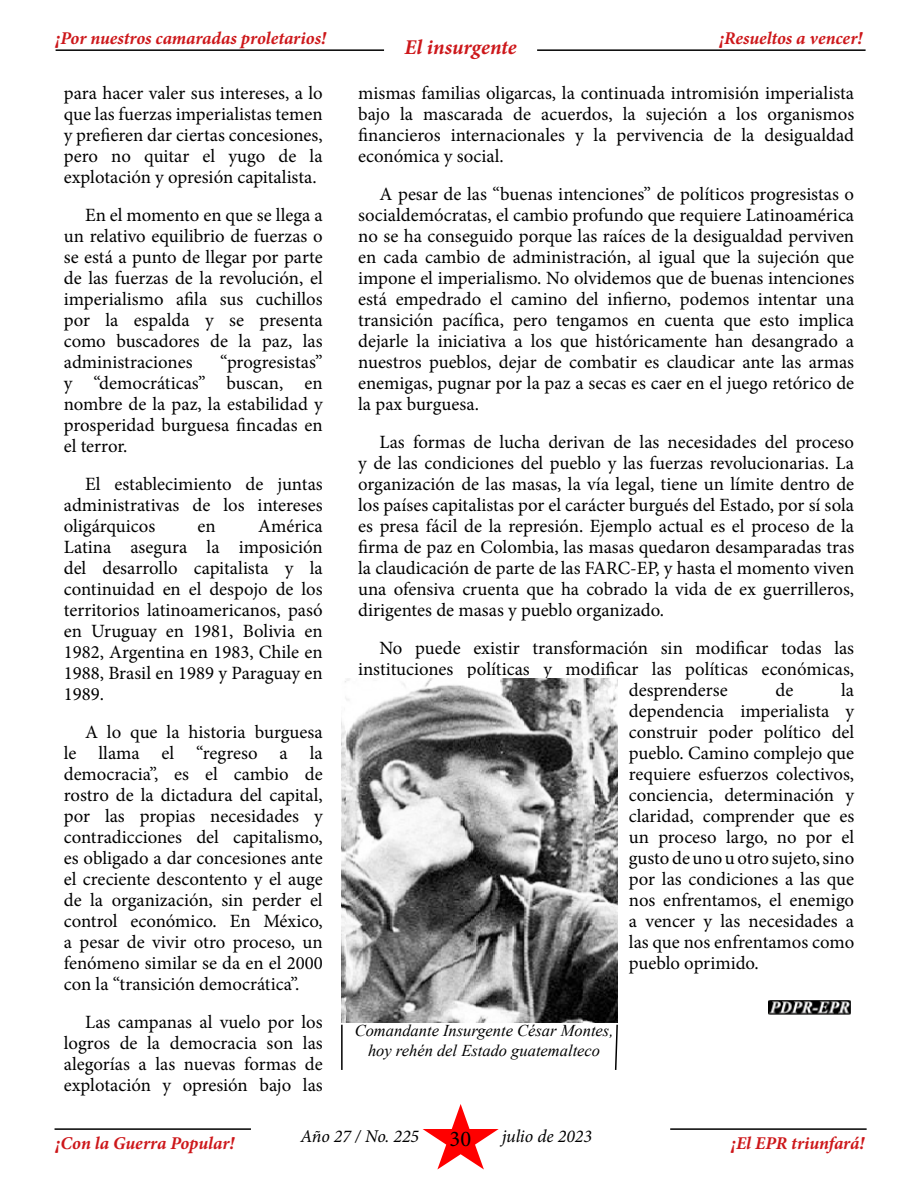
<style>
.page{position:relative;width:918px;height:1188px;background:#fff}
.page>*{position:absolute;margin:0;border:0;box-sizing:border-box;transform-origin:0 0}
.t1{font:22.5px "Minion Pro";color:#000}
.t2{font:italic 700 21px "Minion Pro";color:#cd171a}
.t3{font:18.75px/21px "Minion Pro";color:#000;text-align:justify}
.t4{font:italic 700 18px "Minion Pro";letter-spacing:-.005em;color:#cd171a}
.t5{font:italic 18px "Minion Pro";letter-spacing:-.005em;color:#000}
.t6{font:italic 16.5px/19.8px "Times New Roman";color:#000;text-align:center}
</style>
<div class="page">
<hr style="left:56px;top:49px;width:328px;height:2px;background:#000">
<hr style="left:55px;top:1128px;width:196px;height:2px;background:#000">
<hr style="left:537px;top:49px;width:329px;height:2px;background:#000">
<svg style="left:423px;top:1104px;width:76px;height:65px"></svg>
<hr style="left:670px;top:1128px;width:197px;height:2px;background:#000">
<img style="left:768px;top:1000px;width:83px;height:15px">
<img style="left:341px;top:678px;width:277px;height:347px">
<hr style="left:341px;top:1025px;width:2px;height:45px;background:#000">
<svg style="left:614px;top:1023px;width:4px;height:47px"></svg>
<p class="t4" style="left:56px;top:25px;width:272px">¡Por nuestros camaradas proletarios!</p>
<p class="t4" style="left:719px;top:25px;width:144px">¡Resueltos a vencer!</p>
<p class="t2" style="left:405px;top:32px;width:113px">El insurgente</p>
<p class="t3" style="left:64px;top:82px;width:260px">para hacer valer sus intereses, a lo que las fuerzas imperialistas temen y prefieren dar ciertas concesiones, pero no quitar el yugo de la explotación y opresión capitalista.</p>
<p class="t3" style="left:64px;top:204px;width:260px;text-indent:21px">En el momento en que se llega a un relativo equilibrio de fuerzas o se está a punto de llegar por parte de las fuerzas de la revolución, el imperialismo afila sus cuchillos por la espalda y se presenta como buscadores de la paz, las administraciones</p>
<p class="t3" style="left:64px;top:351px;width:260px;text-indent:156px">“progresistas” y “democráticas” buscan, en nombre de la paz, la estabilidad y prosperidad burguesa fincadas en el terror.</p>
<p class="t3" style="left:64px;top:473px;width:260px;text-indent:21px">El establecimiento de juntas administrativas de los intereses oligárquicos</p>
<p class="t3" style="left:64px;top:515px;width:260px;text-indent:194px">América Latina asegura la imposición del desarrollo capitalista y la continuidad en el despojo de los territorios latinoamericanos, pasó en Uruguay en 1981, Bolivia en 1982, Argentina en 1983, Chile en 1988, Brasil en 1989 y Paraguay en 1989.</p>
<p class="t3" style="left:64px;top:721px;width:260px;text-indent:21px">A lo que la historia burguesa le llama el “regreso a la democracia”, es el cambio de rostro de la dictadura del capital, por las propias necesidades y contradicciones del capitalismo, es obligado a dar concesiones ante el creciente descontento y el auge de la organización, sin perder el control económico. En México, a pesar de vivir otro proceso, un fenómeno similar se da en el 2000 con la “transición democrática”.</p>
<p class="t3" style="left:64px;top:1011px;width:260px;text-indent:21px">Las campanas al vuelo por los logros de la democracia son las alegorías a las nuevas formas de explotación y opresión bajo las</p>
<p class="t3" style="left:198px;top:515px;width:20px">en</p>
<p class="t3" style="left:358px;top:82px;width:498px">mismas familias oligarcas, la continuada intromisión imperialista bajo la mascarada de acuerdos, la sujeción a los organismos financieros internacionales y la pervivencia de la desigualdad económica y social.</p>
<p class="t3" style="left:358px;top:183px;width:498px;text-indent:21px">A pesar de las “buenas intenciones” de políticos progresistas o socialdemócratas, el cambio profundo que requiere Latinoamérica no se ha conseguido porque las raíces de la desigualdad perviven en cada cambio de administración, al igual que la sujeción que impone el imperialismo. No olvidemos que de buenas intenciones está empedrado el camino del infierno, podemos intentar una transición pacífica, pero tengamos en cuenta que esto implica dejarle la iniciativa a los que históricamente han desangrado a nuestros pueblos, dejar de combatir es claudicar ante las armas enemigas, pugnar por la paz a secas es caer en el juego retórico de la pax burguesa.</p>
<p class="t3" style="left:358px;top:431px;width:498px;text-indent:21px">Las formas de lucha derivan de las necesidades del proceso y de las condiciones del pueblo y las fuerzas revolucionarias. La organización de las masas, la vía legal, tiene un límite dentro de los países capitalistas por el carácter burgués del Estado, por sí sola es presa fácil de la represión. Ejemplo actual es el proceso de la firma de paz en Colombia, las masas quedaron desamparadas tras la claudicación de parte de las FARC-EP, y hasta el momento viven una ofensiva cruenta que ha cobrado la vida de ex guerrilleros, dirigentes de masas y pueblo organizado.</p>
<p class="t3" style="left:379px;top:637px;width:476px">No puede existir transformación sin modificar todas las</p>
<p class="t3" style="left:358px;top:658px;width:498px">instituciones políticas y modificar las políticas económicas,</p>
<p class="t3" style="left:629px;top:679px;width:100px">desprenderse</p>
<p class="t3" style="left:776px;top:679px;width:19px">de</p>
<p class="t3" style="left:629px;top:679px;width:227px;text-indent:212px">la dependencia imperialista y construir poder político del pueblo. Camino complejo que requiere esfuerzos colectivos, conciencia, determinación y claridad, comprender que es un proceso largo, no por el gusto de uno u otro sujeto, sino por las condiciones a las que nos enfrentamos, el enemigo a vencer y las necesidades a las que nos enfrentamos como pueblo oprimido.</p>
<p class="t6" style="left:355px;top:1020px;width:260px">Comandante Insurgente César Montes, hoy rehén del Estado guatemalteco</p>
<p class="t5" style="left:301px;top:1124px;width:120px">Año 27 / No. 225</p>
<p class="t5" style="left:502px;top:1124px;width:92px">julio de 2023</p>
<p class="t1" style="left:450px;top:1124px;width:23px">30</p>
<p class="t4" style="left:56px;top:1130px;width:180px">¡Con la Guerra Popular!</p>
<p class="t4" style="left:731px;top:1130px;width:135px">¡El EPR triunfará!</p>
</div>
